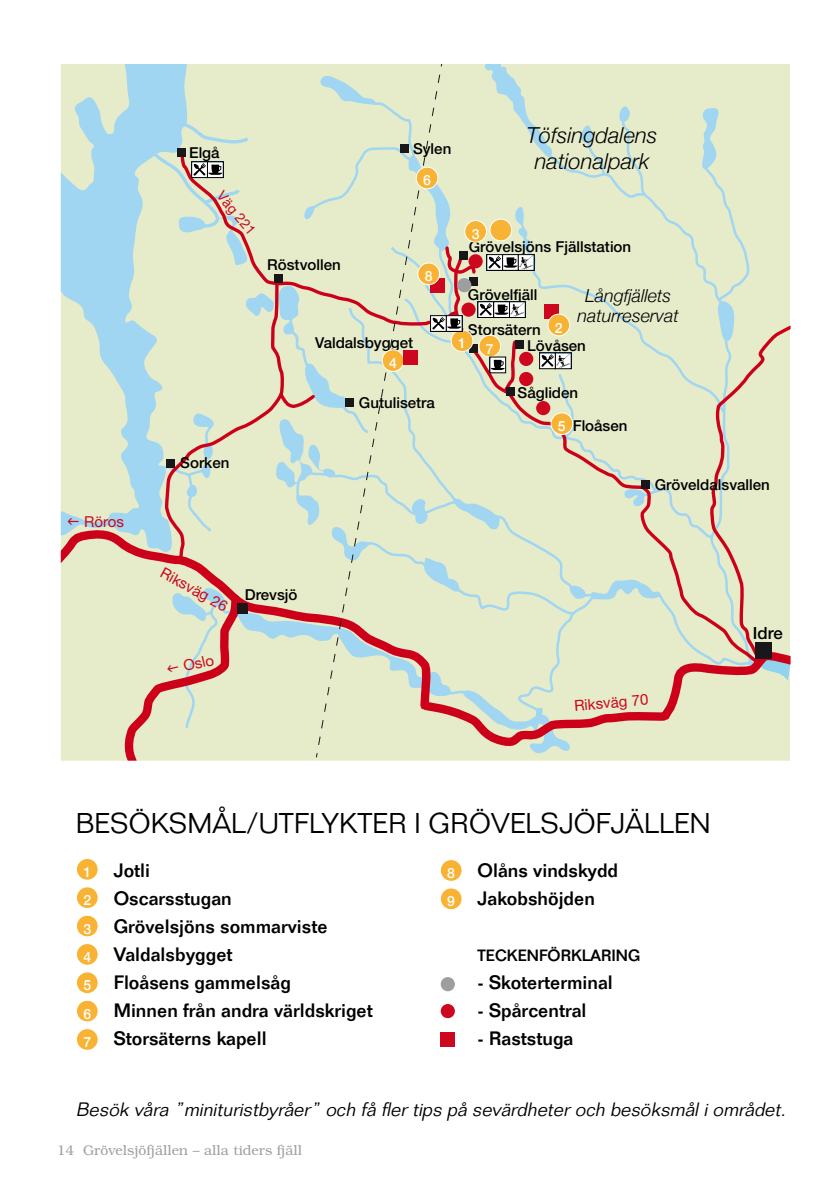
<style>
.page{position:relative;width:840px;height:1191px;background:#fff}
.page>*{position:absolute;margin:0;border:0;box-sizing:border-box;transform-origin:0 0}
.t1{font:300 28px "Folio";color:#000}
.t2{font:italic 300 22px/26px "Helvetica Neue";color:#000;text-align:center}
.t3{font:500 19px/28px "Folio";color:#000}
.t4{font:italic 300 19px "Folio";letter-spacing:-.235em;color:#000}
.t5{font:italic 300 18px/20px "Helvetica Neue";color:#000;text-align:center}
.t6{font:500 16.8px "Helvetica Neue";color:#000}
.t7{font:500 16px "Folio";color:#000}
.t8{font:500 15px "Helvetica Neue";color:#000}
.t9{font:15px "Helvetica Neue";color:#cb061d}
.t10{font:300 14px "Bookman";color:#9c9e9f}
.t11{font:500 14px/28.4px "Helvetica Neue";color:#fff;text-align:justify}
.t12{font:14px "Helvetica Neue";color:#cd071e}
</style>
<div class="page">
<svg style="left:62px;top:65px;width:58px;height:462px;background:#c8e2da"></svg>
<div style="left:62px;top:527px;width:58px;height:225px;background:#e6ecca"></div>
<div style="left:76px;top:858px;width:22px;height:22px;background:#f8b334;border-radius:50%"></div>
<div style="left:76px;top:858px;width:23px;height:22px;border:1px solid #fff;border-radius:50%"></div>
<div style="left:76px;top:887px;width:22px;height:21px;background:#f8b334;border-radius:50%"></div>
<div style="left:76px;top:886px;width:23px;height:23px;border:1px solid #fff;border-radius:50%"></div>
<div style="left:76px;top:915px;width:22px;height:22px;background:#f8b334;border-radius:50%"></div>
<div style="left:76px;top:914px;width:23px;height:23px;border:1px solid #fff;border-radius:50%"></div>
<div style="left:76px;top:943px;width:22px;height:22px;background:#f8b334;border-radius:50%"></div>
<div style="left:76px;top:943px;width:23px;height:22px;border:1px solid #fff;border-radius:50%"></div>
<div style="left:76px;top:972px;width:22px;height:21px;background:#f8b334;border-radius:50%"></div>
<div style="left:76px;top:971px;width:23px;height:23px;border:1px solid #fff;border-radius:50%"></div>
<div style="left:76px;top:1000px;width:22px;height:22px;background:#f8b334;border-radius:50%"></div>
<div style="left:76px;top:999px;width:23px;height:23px;border:1px solid #fff;border-radius:50%"></div>
<div style="left:76px;top:1028px;width:22px;height:22px;background:#f8b334;border-radius:50%"></div>
<div style="left:76px;top:1028px;width:23px;height:22px;border:1px solid #fff;border-radius:50%"></div>
<div style="left:440px;top:859px;width:22px;height:22px;background:#f8b334;border-radius:50%"></div>
<div style="left:439px;top:859px;width:23px;height:22px;border:1px solid #fff;border-radius:50%"></div>
<div style="left:440px;top:888px;width:22px;height:21px;background:#f8b334;border-radius:50%"></div>
<div style="left:439px;top:887px;width:23px;height:23px;border:1px solid #fff;border-radius:50%"></div>
<div style="left:440px;top:1004px;width:14px;height:14px;background:#cd071e;border-radius:50%"></div>
<div style="left:440px;top:977px;width:14px;height:14px;background:#9c9e9f;border-radius:50%"></div>
<div style="left:440px;top:1032px;width:14px;height:14px;background:#cd071e"></div>
<svg style="left:120px;top:64px;width:671px;height:697px;background:#dde0c6"></svg>
<svg style="left:68px;top:518px;width:11px;height:6px"></svg>
<p class="t9" style="left:84px;top:512px;width:41px">Röros</p>
<p class="t8" style="left:189px;top:143px;width:32px">Elgå</p>
<p class="t12" style="left:226px;top:188px;width:53px;rotate:50deg">Väg 221</p>
<p class="t8" style="left:180px;top:454px;width:51px">Sorken</p>
<p class="t8" style="left:413px;top:140px;width:40px">Sylen</p>
<p class="t11" style="left:423px;top:165px;width:9px">6</p>
<p class="t2" style="left:526px;top:121px;width:132px">Töfsingdalens nationalpark</p>
<p class="t8" style="left:267px;top:256px;width:75px">Röstvollen</p>
<p class="t11" style="left:424px;top:261px;width:9px">8</p>
<p class="t8" style="left:315px;top:334px;width:99px">Valdalsbygget</p>
<p class="t11" style="left:389px;top:348px;width:9px">4</p>
<p class="t8" style="left:359px;top:394px;width:77px">Gutulisetra</p>
<p class="t11" style="left:471px;top:219px;width:9px">3</p>
<p class="t8" style="left:468px;top:238px;width:164px">Grövelsjöns Fjällstation</p>
<p class="t8" style="left:467px;top:285px;width:71px">Grövelfjäll</p>
<p class="t8" style="left:467px;top:320px;width:74px">Storsätern</p>
<p class="t11" style="left:554px;top:312px;width:9px">2</p>
<p class="t5" style="left:577px;top:285px;width:103px">Långfjällets naturreservat</p>
<p class="t11" style="left:458px;top:328px;width:9px">1</p>
<p class="t11" style="left:485px;top:333px;width:9px">7</p>
<p class="t8" style="left:527px;top:337px;width:60px">Lövåsen</p>
<p class="t8" style="left:517px;top:383px;width:62px">Sågliden</p>
<p class="t11" style="left:557px;top:411px;width:9px">5</p>
<p class="t8" style="left:572px;top:417px;width:56px">Floåsen</p>
<p class="t8" style="left:654px;top:475px;width:117px">Gröveldalsvallen</p>
<p class="t9" style="left:166px;top:563px;width:76px;rotate:29deg">Riksväg 26</p>
<p class="t8" style="left:245px;top:585px;width:54px">Drevsjö</p>
<p class="t9" style="left:181px;top:657px;width:32px;rotate:-13deg">Oslo</p>
<p class="t9" style="left:573px;top:696px;width:76px;rotate:-5deg">Riksväg 70</p>
<p class="t6" style="left:752px;top:623px;width:31px">Idre</p>
<h1 class="t1" style="left:76px;top:806px;width:19px">BESÖ</h1>
<h1 class="t1" style="left:151px;top:806px;width:336px">KSMÅL/UTFLYKTER I GRÖVELSJÖFJÄLLEN</h1>
<p class="t3" style="left:114px;top:856px;width:260px">Jotli<br>Oscarsstugan<br>Grövelsjöns sommarviste<br>Valdalsbygget<br>Floåsens gammelsåg<br>Minnen från andra världskriget<br>Storsäterns kapell</p>
<p class="t3" style="left:477px;top:856px;width:142px">Olåns vindskydd<br>Jakobshöjden</p>
<p class="t11" style="left:83px;top:856px;width:9px">1<br>2<br>3<br>4<br>5<br>6<br>7</p>
<p class="t11" style="left:447px;top:857px;width:9px">8<br>9</p>
<p class="t7" style="left:477px;top:946px;width:20px">Teckenförklaring</p>
<p class="t3" style="left:477px;top:968px;width:137px">- Skoterterminal</p>
<p class="t3" style="left:477px;top:996px;width:110px">- Spårcentral</p>
<p class="t3" style="left:477px;top:1024px;width:97px">- Raststuga</p>
<p class="t4" style="left:76px;top:1098px;width:715px">Besök våra ”minituristbyråer” och få flertips på sevärdheteroch besöksmåliområdet.</p>
<p class="t10" style="left:57px;top:1142px;width:246px">14 Grövelsjöfjällen – alla tiders fjäll</p>
</div>
